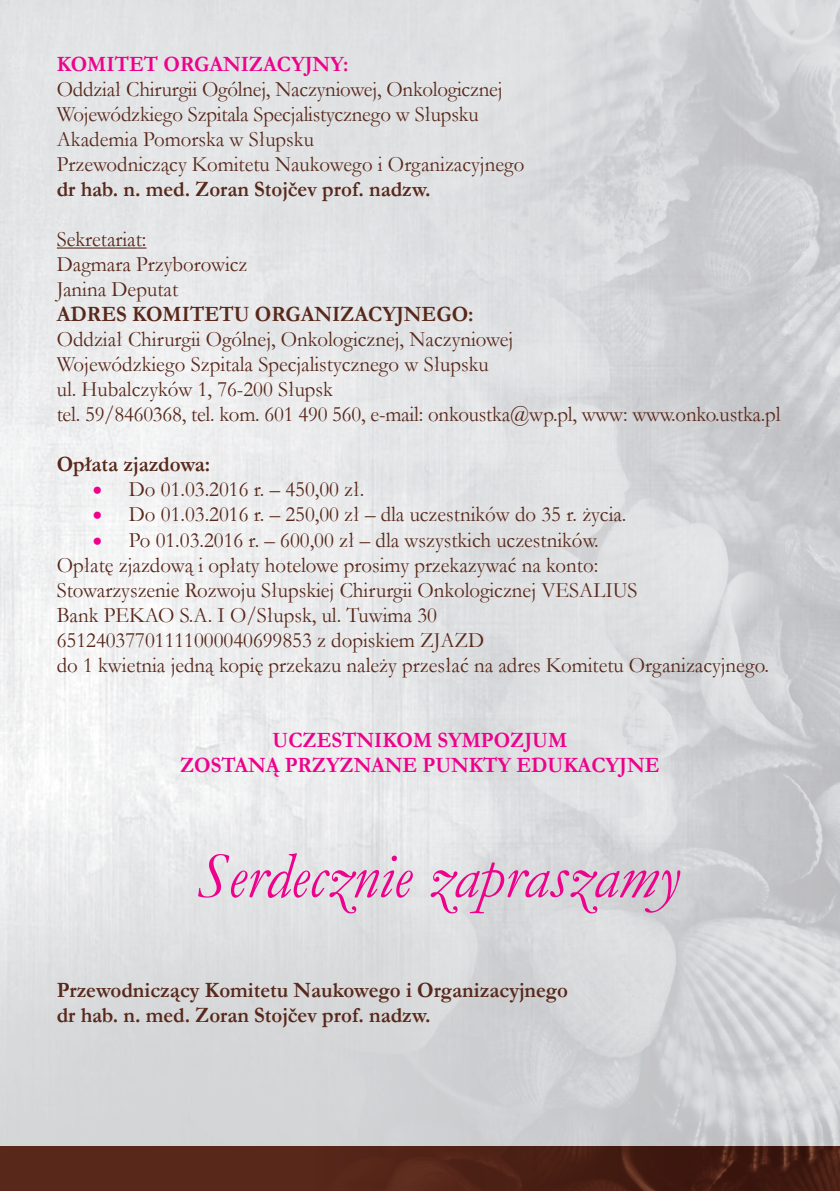
<style>
.page{position:relative;width:840px;height:1191px;background:#fff}
.page>*{position:absolute;margin:0;border:0;box-sizing:border-box;transform-origin:0 0}
.t1{font:italic 66px "Garamond";color:#ed028c;scale:.95 1}
.t2{font:22px/25px "Garamond";color:#58281a;scale:.95 1}
.t3{font:700 22px/25px "Garamond";color:#58281a;scale:.95 1}
.t4{font:700 22px/25px "Garamond";color:#ed028c;text-align:center;scale:.95 1}
.s1{color:#ed028c}
</style>
<div class="page">
<div style="left:0;top:1146px;width:839px;height:45px;background:#58281a"></div>
<img style="left:316px;top:0;width:523px;height:1191px">
<hr style="left:57px;top:247px;width:89px;height:1px;background:#58281a">
<p class="t4" style="left:57px;top:52px;width:308px">KOMITET ORGANIZACYJNY:</p>
<p class="t2" style="left:57px;top:76px;width:493px">Oddział Chirurgii Ogólnej, Naczyniowej, Onkologicznej Wojewódzkiego Szpitala Specjalistycznego w Słupsku Akademia Pomorska w Słupsku<br>Przewodniczący Komitetu Naukowego i Organizacyjnego</p>
<p class="t3" style="left:57px;top:177px;width:395px">dr hab. n. med. Zoran Stojčev prof. nadzw.</p>
<p class="t2" style="left:57px;top:226px;width:202px">Sekretariat:<br>Dagmara Przyborowicz<br>Janina Deputat</p>
<p class="t3" style="left:57px;top:302px;width:440px">ADRES KOMITETU ORGANIZACYJNEGO:</p>
<p class="t2" style="left:57px;top:326px;width:763px">Oddział Chirurgii Ogólnej, Onkologicznej, Naczyniowej<br>Wojewódzkiego Szpitala Specjalistycznego w Słupsku<br>ul. Hubalczyków 1, 76-200 Słupsk<br>tel. 59/8460368, tel. kom. 601 490 560, e-mail: onkoustka@wp.pl, www: www.onko.ustka.pl</p>
<p class="t3" style="left:57px;top:452px;width:163px">Opłata zjazdowa:</p>
<p class="t2" style="left:93px;top:476px;width:287px"><span class="s1">•</span> Do 01.03.2016 r. – 450,00 zł.</p>
<p class="t2" style="left:93px;top:501px;width:563px"><span class="s1">•</span> Do 01.03.2016 r. – 250,00 zł – dla uczestników do 35 r. życia.</p>
<p class="t2" style="left:57px;top:526px;width:751px;text-indent:36px"><span class="s1">•</span> Po 01.03.2016 r. – 600,00 zł – dla wszystkich uczestników.<br>Opłatę zjazdową i opłaty hotelowe prosimy przekazywać na konto:<br>Stowarzyszenie Rozwoju Słupskiej Chirurgii Onkologicznej VESALIUS<br>Bank PEKAO S.A. I O/Słupsk, ul. Tuwima 30<br>65124037701111000040699853 z dopiskiem ZJAZD<br>do 1 kwietnia jedną kopię przekazu należy przesłać na adres Komitetu Organizacyjnego.</p>
<p class="t4" style="left:180px;top:727px;width:505px">UCZESTNIKOM SYMPOZJUM<br>ZOSTANĄ PRZYZNANE PUNKTY EDUKACYJNE</p>
<h1 class="t1" style="left:196px;top:831px;width:509px">Serdecznie zapraszamy</h1>
<p class="t3" style="left:57px;top:977px;width:539px">Przewodniczący Komitetu Naukowego i Organizacyjnego dr hab. n. med. Zoran Stojčev prof. nadzw.</p>
</div>
